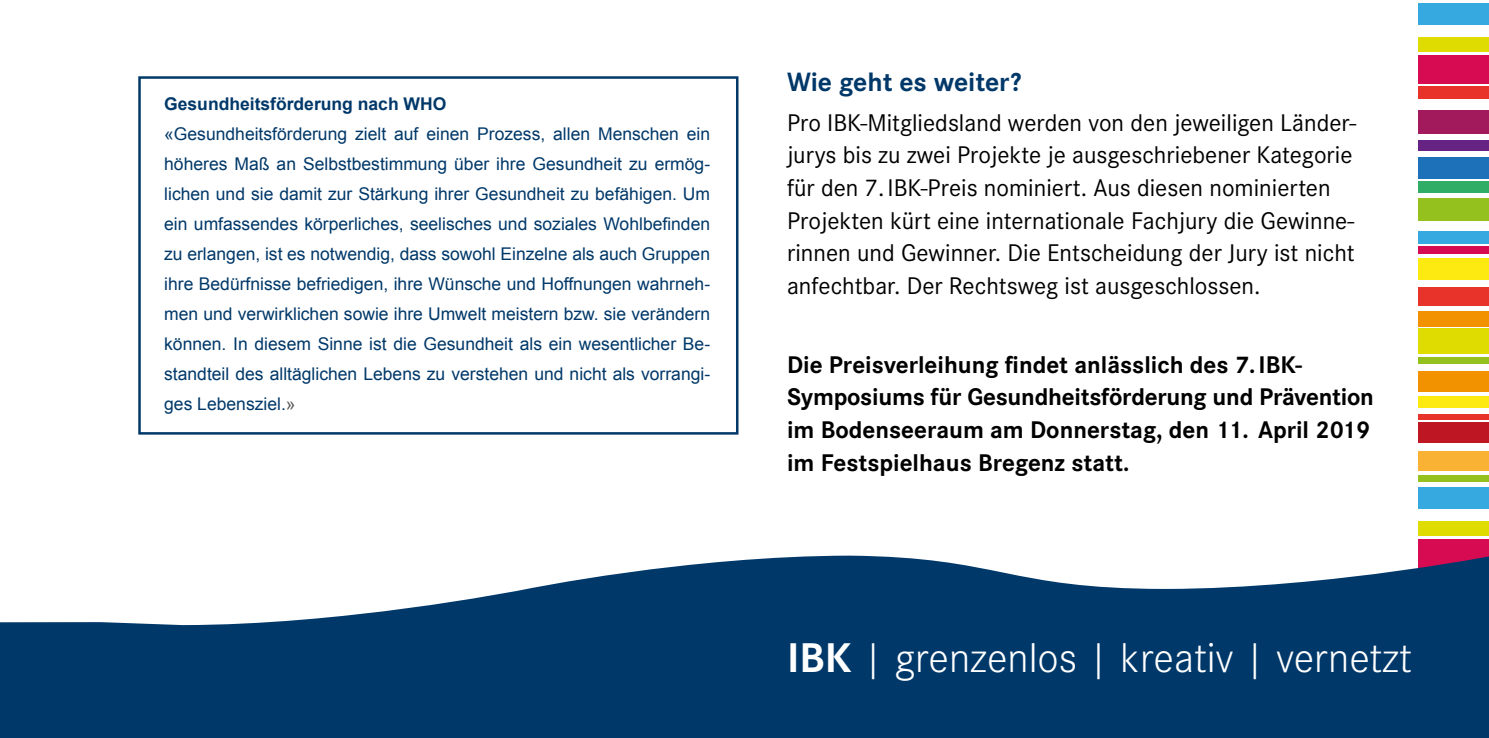
<style>
.page{position:relative;width:1489px;height:738px;background:#fff}
.page>*{position:absolute;margin:0;border:0;box-sizing:border-box;transform-origin:0 0}
.t1{font:300 43px "Corporate S";color:#fff}
.t2{font:700 27.5px "Corporate S";color:#003869}
.t3{font:25px/32.5px "Corporate S";color:#000}
.t4{font:700 25px/32.5px "Corporate S";color:#000}
.t5{font:17.5px/30px "Arial";color:#003869;text-align:justify}
.t6{font:700 17.5px "Arial";color:#003869}
.s1{color:#575756}
.s2{font-weight:700}
</style>
<div class="page">
<div style="left:1417px;top:371px;width:71px;height:20px;background:#f39200"></div>
<div style="left:1417px;top:521px;width:71px;height:14px;background:#dedc00"></div>
<div style="left:1417px;top:474px;width:71px;height:7px;background:#95c11f"></div>
<div style="left:1417px;top:395px;width:71px;height:12px;background:#fcea10"></div>
<div style="left:1417px;top:450px;width:71px;height:20px;background:#f9b234"></div>
<div style="left:1417px;top:413px;width:71px;height:6px;background:#e7332a"></div>
<div style="left:1417px;top:422px;width:71px;height:21px;background:#be1622"></div>
<div style="left:1417px;top:539px;width:71px;height:28px;background:#d60b52"></div>
<div style="left:1417px;top:487px;width:71px;height:21px;background:#36a9e1"></div>
<div style="left:1417px;top:311px;width:71px;height:15px;background:#f39200"></div>
<div style="left:1417px;top:37px;width:71px;height:14px;background:#dedc00"></div>
<div style="left:1417px;top:328px;width:71px;height:25px;background:#dedc00"></div>
<div style="left:1417px;top:357px;width:71px;height:7px;background:#95c11f"></div>
<div style="left:1417px;top:197px;width:71px;height:23px;background:#95c11f"></div>
<div style="left:1417px;top:258px;width:71px;height:21px;background:#fcea10"></div>
<div style="left:1417px;top:55px;width:71px;height:28px;background:#d60b52"></div>
<div style="left:1417px;top:246px;width:71px;height:8px;background:#d60b52"></div>
<div style="left:1417px;top:87px;width:71px;height:12px;background:#e7332a"></div>
<div style="left:1417px;top:287px;width:71px;height:19px;background:#e7332a"></div>
<div style="left:1417px;top:110px;width:71px;height:23px;background:#a21a5b"></div>
<div style="left:1417px;top:140px;width:71px;height:10px;background:#662383"></div>
<div style="left:1417px;top:157px;width:71px;height:22px;background:#1d71b8"></div>
<div style="left:1417px;top:3px;width:71px;height:22px;background:#36a9e1"></div>
<div style="left:1417px;top:231px;width:71px;height:12px;background:#36a9e1"></div>
<div style="left:1417px;top:181px;width:71px;height:12px;background:#2fac66"></div>
<svg style="left:0;top:552px;width:1488px;height:185px;fill:#003869"></svg>
<div style="left:138px;top:76px;width:600px;height:358px;border:2px solid #003869"></div>
<p class="t6" style="left:164px;top:92px;width:283px">Gesundheitsförderung nach WHO</p>
<p class="t5" style="left:164px;top:119px;width:547px">«Gesundheitsförderung zielt auf einen Prozess, allen Menschen ein höheres Maß an Selbstbestimmung über ihre Gesundheit zu ermög&shy;lichen und sie damit zur Stärkung ihrer Gesundheit zu befähigen. Um ein umfassendes körperliches, seelisches und soziales Wohlbefinden zu erlangen, ist es notwendig, dass sowohl Einzelne als auch Gruppen ihre Bedürfnisse befriedigen, ihre Wünsche und Hoffnungen wahrneh&shy;men und verwirklichen sowie ihre Umwelt meistern bzw. sie verändern können. In diesem Sinne ist die Gesundheit als ein wesentlicher Be&shy;standteil des alltäglichen Lebens zu verstehen und nicht als vorrangi&shy;ges Lebensziel.<span class="s1">»</span></p>
<h2 class="t2" style="left:787px;top:66px;width:235px">Wie geht es weiter?</h2>
<p class="t3" style="left:787px;top:106px;width:570px">Pro IBK-Mitgliedsland werden von den jeweiligen Länder&shy;jurys bis zu zwei Projekte je ausgeschriebener Kategorie für den 7.IBK-Preis nominiert. Aus diesen nominierten Projekten kürt eine internationale Fachjury die Gewinne&shy;rinnen und Gewinner. Die Entscheidung der Jury ist nicht anfechtbar. Der Rechtsweg ist ausgeschlossen.</p>
<h3 class="t4" style="left:787px;top:349px;width:588px">Die Preisverleihung findet anlässlich des 7.IBK-Symposiums für Gesundheitsförderung und Prävention im Bodenseeraum am Donnerstag, den 11. April 2019 im Festspielhaus Bregenz statt.</h3>
<h1 class="t1" style="left:787px;top:632px;width:626px"><span class="s2">IBK</span> | grenzenlos | kreativ | vernetzt</h1>
</div>
